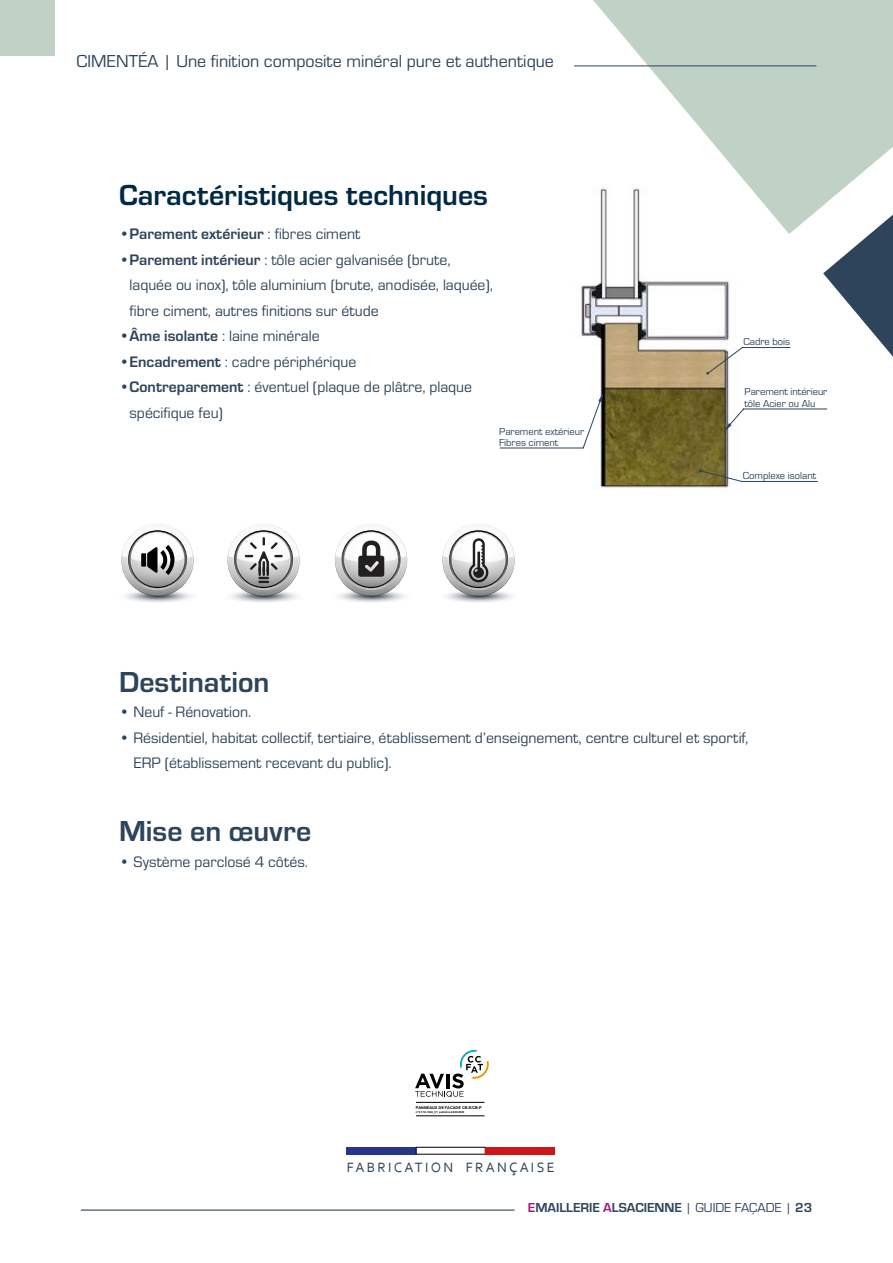
<style>
.page{position:relative;width:893px;height:1263px;background:#fff}
.page>*{position:absolute;margin:0;border:0;box-sizing:border-box;transform-origin:0 0}
.t1{font:700 30px "Eurostile";color:#002944}
.t2{font:700 30px "Eurostile";color:#2d445a}
.t3{font:18px "Eurostile";color:#2d445a}
.t4{font:15.75px/25.5px "Eurostile";color:#2d445a}
.t5{font:700 15.75px "Eurostile";color:#2d445a}
.t6{font:14.1px "Corbel";letter-spacing:.16em;color:#2d445a}
.t7{font:700 13.5px "Eurostile";color:#2d445a}
.t8{font:10.5px/11.1px "Eurostile";color:#2d445a}
.t9{font:700 3.9px "Arial";color:#000}
.t10{font:700 2.7px "Arial";color:#000}
.s1{font-weight:400}
.s2{font-weight:700}
.s3{color:#a71681}
</style>
<div class="page">
<div style="left:0;top:0;width:55px;height:55px;background:#bfd2c5"></div>
<svg style="left:575px;top:0;width:318px;height:165px;fill:#bfd2c5"></svg>
<hr style="left:81px;top:1209px;width:433px;height:2px;background:#2d445a">
<hr style="left:574px;top:66px;width:242px;height:1px;background:#2d445a">
<svg style="left:227px;top:524px;width:73px;height:78px"></svg>
<svg style="left:335px;top:524px;width:73px;height:78px"></svg>
<svg style="left:121px;top:524px;width:73px;height:78px"></svg>
<svg style="left:442px;top:524px;width:73px;height:78px"></svg>
<div style="left:347px;top:1147px;width:69px;height:7px;background:#26358c"></div>
<div style="left:416px;top:1147px;width:69px;height:7px;border:1px solid #000"></div>
<div style="left:485px;top:1147px;width:70px;height:7px;background:#cd1719"></div>
<img style="left:593px;top:482px;width:136px;height:7px">
<svg style="left:500px;top:165px;width:393px;height:317px"></svg>
<svg style="left:415px;top:1050px;width:74px;height:47px"></svg>
<hr style="left:416px;top:1102px;width:68px;height:1px;background:#000">
<hr style="left:416px;top:1115px;width:68px;height:1px;background:#000">
<p class="t3" style="left:77px;top:49px;width:479px">CIMENTÉA | Une finition composite minéral pure et authentique</p>
<h1 class="t1" style="left:119px;top:174px;width:370px">Caractéristiques techniques</h1>
<p class="t5" style="left:119px;top:223px;width:243px">•Parement extérieur <span class="s1">: fibres ciment</span></p>
<p class="t4" style="left:130px;top:246px;width:365px;text-indent:-11px"><span class="s2">•Parement intérieur</span> : tôle acier galvanisée (brute, laquée ou inox), tôle aluminium (brute, anodisée, laquée), fibre ciment, autres finitions sur étude</p>
<p class="t4" style="left:119px;top:323px;width:202px"><span class="s2">•Âme isolante</span> : laine minérale</p>
<p class="t4" style="left:119px;top:348px;width:239px"><span class="s2">•Encadrement</span> : cadre périphérique</p>
<p class="t4" style="left:130px;top:374px;width:344px;text-indent:-11px"><span class="s2">•Contreparement</span> : éventuel (plaque de plâtre, plaque spécifique feu)</p>
<p class="t8" style="left:499px;top:425px;width:86px">Parement extérieur<br>Fibres ciment</p>
<p class="t8" style="left:743px;top:336px;width:48px">Cadre bois</p>
<p class="t8" style="left:744px;top:386px;width:84px">Parement intérieur tôle Acier ou Alu</p>
<p class="t8" style="left:743px;top:470px;width:75px">Complexe isolant</p>
<h1 class="t2" style="left:119px;top:660px;width:152px">Destination</h1>
<p class="t4" style="left:119px;top:699px;width:134px">• Neuf - Rénovation.</p>
<p class="t4" style="left:133px;top:724px;width:616px;text-indent:-14px">• Résidentiel, habitat collectif, tertiaire, établissement d’enseignement, centre culturel et sportif,<br>ERP (établissement recevant du public).</p>
<h1 class="t2" style="left:119px;top:810px;width:194px">Mise en œuvre</h1>
<p class="t4" style="left:119px;top:848px;width:190px">• Système parclosé 4 côtés.</p>
<p class="t9" style="left:416px;top:1104px;width:67px">PANNEAUX DE FACADE CB-E/CB-P</p>
<p class="t10" style="left:416px;top:1110px;width:50px">n°2.1/12-1524_V1 publié le 24/03/2020</p>
<p class="t6" style="left:347px;top:1159px;width:209px">FABRICATION FRANÇAISE</p>
<p class="t7" style="left:528px;top:1198px;width:286px"><span class="s3">E</span>MAILLERIE <span class="s3">A</span>LSACIENNE <span class="s1">| GUIDE FAÇADE |</span> 23</p>
</div>
